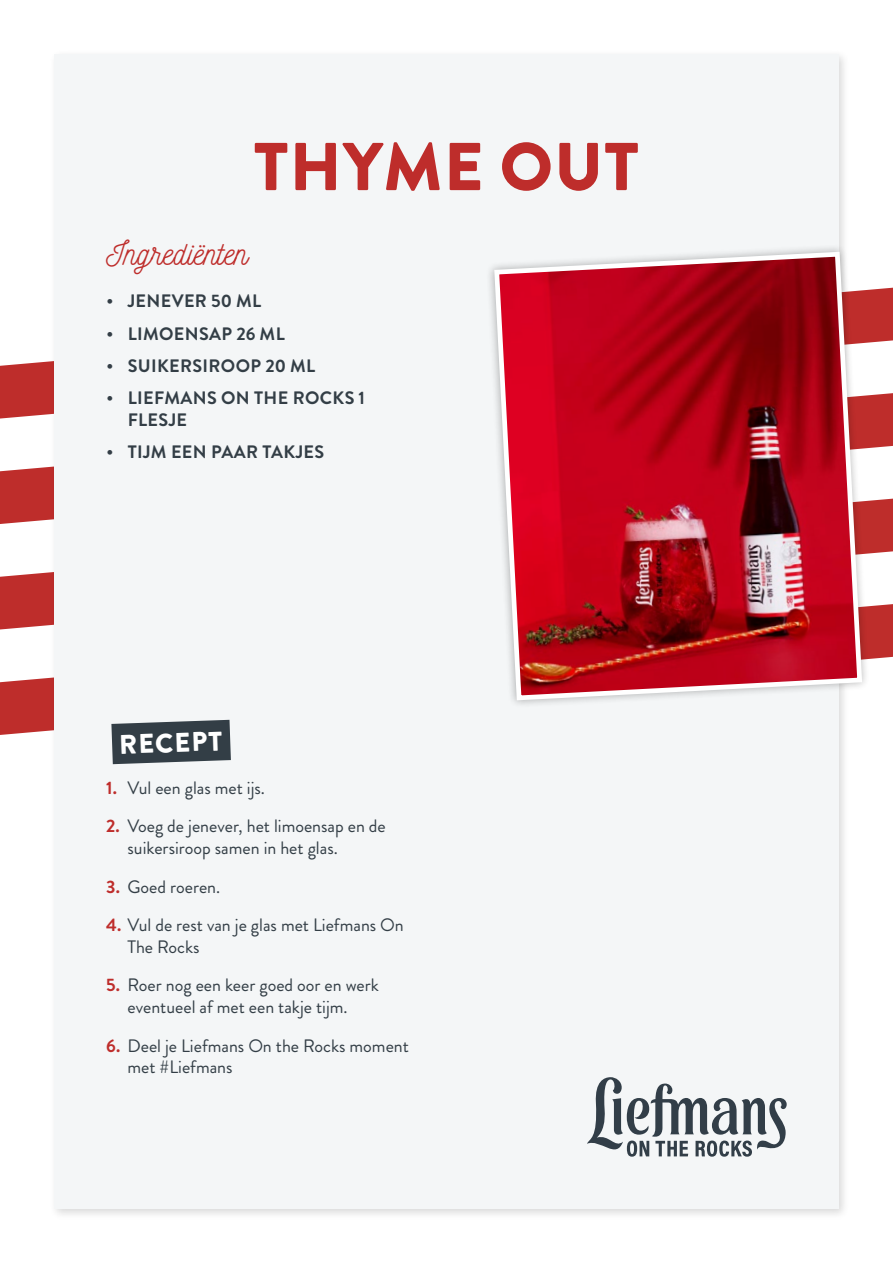
<style>
.page{position:relative;width:893px;height:1263px;background:#fff}
.page>*{position:absolute;margin:0;border:0;box-sizing:border-box;transform-origin:0 0}
.t1{font:900 67.5px "Brandon Grotesque";letter-spacing:.02em;color:#be2d2b}
.t2{font:33px "Nickainley";color:#be2d2b}
.t3{font:900 27px "Brandon Grotesque";color:#fff}
.t4{font:18px/21.6px "Brandon Grotesque";color:#333e46}
.t5{font:700 18px/21.6px "Brandon Grotesque";letter-spacing:.02em;color:#333e46}
.s1{font-weight:700;color:#be2d2b}
</style>
<div class="page">
<svg style="left:0;top:678px;width:49px;height:57px;background:#c23c3a"></svg>
<svg style="left:0;top:572px;width:893px;height:87px;fill:#be2d2b"></svg>
<svg style="left:0;top:467px;width:893px;height:87px;fill:#be2d2b"></svg>
<svg style="left:0;top:287px;width:893px;height:161px"></svg>
<div style="left:49px;top:49px;width:801px;height:1171px;background:#000;opacity:.15"></div>
<div style="left:54px;top:54px;width:785px;height:1155px;background:#f4f6f7"></div>
<svg style="left:111px;top:719px;width:120px;height:46px;background:#4d575e"></svg>
<svg style="left:587px;top:1077px;width:200px;height:80px"></svg>
<div style="left:486px;top:244px;width:384px;height:465px;background:#000;opacity:.3"></div>
<svg style="left:492px;top:249px;width:373px;height:454px;background:#ba2d3d"></svg>
<h1 class="t1" style="left:254px;top:119px;width:386px">THYME OUT</h1>
<h2 class="t2" style="left:106px;top:232px;width:143px">Ingrediënten</h2>
<p class="t5" style="left:106px;top:291px;width:156px">• JENEVER 50 ML</p>
<p class="t5" style="left:106px;top:323px;width:180px">• LIMOENSAP 26 ML</p>
<p class="t5" style="left:106px;top:355px;width:210px">• SUIKERSIROOP 20 ML</p>
<p class="t5" style="left:128px;top:387px;width:239px;text-indent:-21px">• LIEFMANS ON THE ROCKS 1<br>FLESJE</p>
<p class="t5" style="left:106px;top:441px;width:219px">• TIJM EEN PAAR TAKJES</p>
<h3 class="t3" style="left:119px;top:725px;width:104px;rotate:-2deg">RECEPT</h3>
<p class="t4" style="left:106px;top:777px;width:160px"><span class="s1">1.</span> Vul een glas met ijs.</p>
<p class="t4" style="left:128px;top:816px;width:260px;text-indent:-21px"><span class="s1">2.</span> Voeg de jenever, het limoensap en de suikersiroop samen in het glas.</p>
<p class="t4" style="left:106px;top:876px;width:115px"><span class="s1">3.</span> Goed roeren.</p>
<p class="t4" style="left:128px;top:914px;width:278px;text-indent:-21px"><span class="s1">4.</span> Vul de rest van je glas met Liefmans On<br>The Rocks</p>
<p class="t4" style="left:106px;top:975px;width:274px;text-align:center"><span class="s1">5.</span> Roer nog een keer goed oor en werk eventueel af met een takje tijm.</p>
<p class="t4" style="left:128px;top:1035px;width:283px;text-indent:-21px"><span class="s1">6.</span> Deel je Liefmans On the Rocks moment met #Liefmans</p>
</div>
